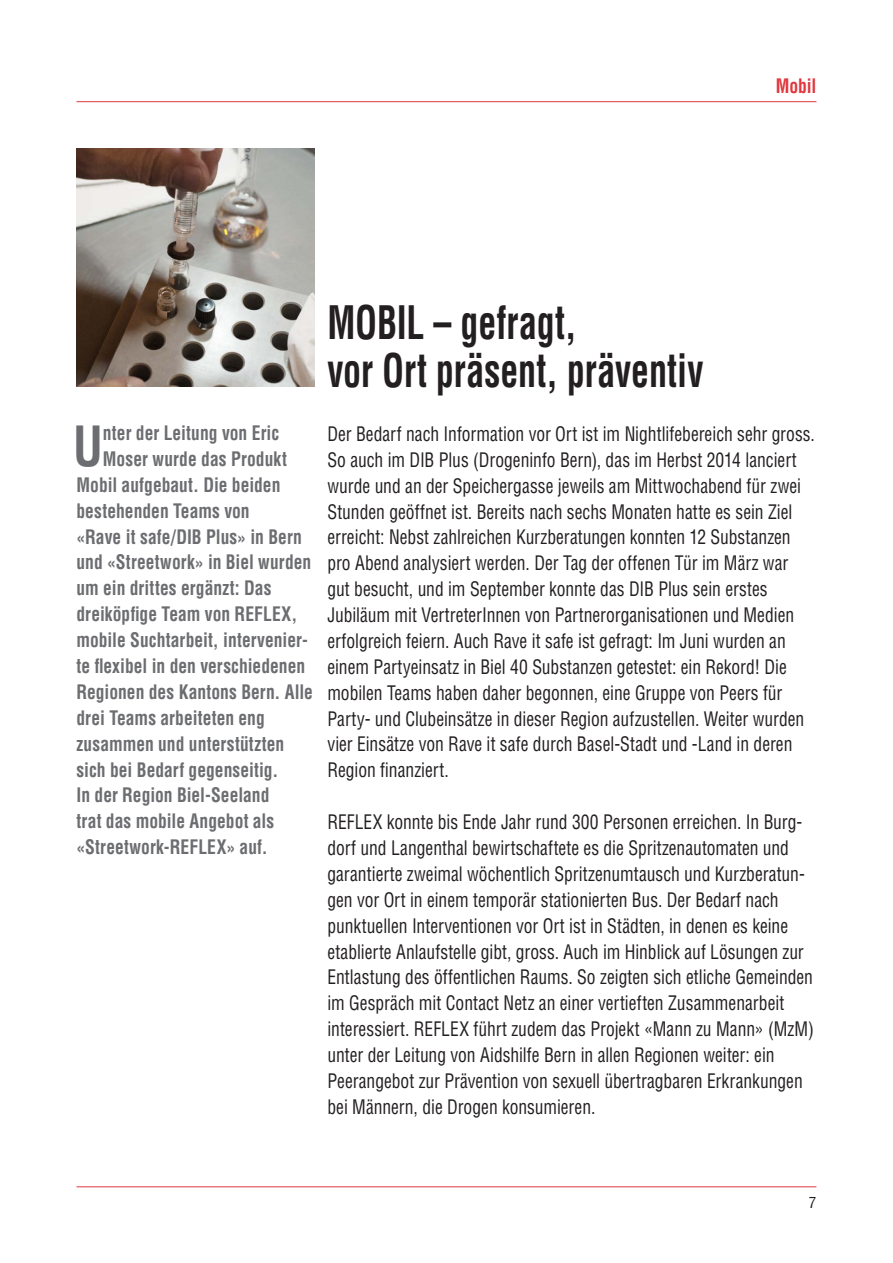
<style>
.page{position:relative;width:893px;height:1263px;background:#fff}
.page>*{position:absolute;margin:0;border:0;box-sizing:border-box;transform-origin:0 0}
.t1{font:700 condensed 54px "Helvetica";color:#6c6d70;scale:.9 1}
.t2{font:700 condensed 45px/48px "Helvetica";letter-spacing:-.005em;color:#231f20;scale:.8 1}
.t3{font:condensed 19.5px/26px "Helvetica";color:#231f20;scale:.9 1}
.t4{font:700 condensed 19.5px "Helvetica";color:#6c6d70;scale:.9 1}
.t5{font:700 condensed 19.5px "Helvetica";color:#e1373d;scale:.9 1}
.t6{font:condensed 15px "Helvetica";color:#231f20}
</style>
<div class="page">
<hr style="left:77px;top:101px;width:739px;height:1px;background:#e1373d">
<hr style="left:77px;top:1186px;width:739px;height:1px;background:#e1373d">
<img style="left:77px;top:149px;width:238px;height:238px">
<p class="t5" style="left:776px;top:74px;width:47px">Mobil</p>
<h1 class="t1" style="left:73px;top:413px;width:34px">U</h1>
<p class="t4" style="left:103px;top:421px;width:197px">nter der Leitung von Eric</p>
<p class="t4" style="left:103px;top:447px;width:206px">Moser wurde das Produkt</p>
<p class="t4" style="left:77px;top:473px;width:228px">Mobil aufgebaut. Die beiden</p>
<p class="t4" style="left:77px;top:499px;width:194px">bestehenden Teams von</p>
<p class="t4" style="left:77px;top:525px;width:252px">«Rave it safe/DIB Plus» in Bern</p>
<p class="t4" style="left:77px;top:550px;width:262px">und «Streetwork» in Biel wurden</p>
<p class="t4" style="left:77px;top:576px;width:218px">um ein drittes ergänzt: Das</p>
<p class="t4" style="left:77px;top:602px;width:247px">dreiköpfige Team von REFLEX,</p>
<p class="t4" style="left:77px;top:628px;width:259px">mobile Suchtarbeit, intervenier-</p>
<p class="t4" style="left:77px;top:654px;width:256px">te flexibel in den verschiedenen</p>
<p class="t4" style="left:77px;top:680px;width:264px">Regionen des Kantons Bern. Alle</p>
<p class="t4" style="left:77px;top:706px;width:211px">drei Teams arbeiteten eng</p>
<p class="t4" style="left:77px;top:732px;width:232px">zusammen und unterstützten</p>
<p class="t4" style="left:77px;top:757px;width:226px">sich bei Bedarf gegenseitig.</p>
<p class="t4" style="left:77px;top:783px;width:216px">In der Region Biel-Seeland</p>
<p class="t4" style="left:77px;top:809px;width:221px">trat das mobile Angebot als</p>
<p class="t4" style="left:77px;top:835px;width:214px">«Streetwork-REFLEX» auf.</p>
<h2 class="t2" style="left:327px;top:298px;width:471px">MOBIL – gefragt,<br>vor Ort präsent, präventiv</h2>
<p class="t3" style="left:327px;top:420px;width:543px">Der Bedarf nach Information vor Ort ist im Nightlifebereich sehr gross.<br>So auch im DIB Plus (Drogeninfo Bern), das im Herbst 2014 lanciert wurde und an der Speichergasse jeweils am Mittwochabend für zwei Stunden geöffnet ist. Bereits nach sechs Monaten hatte es sein Ziel erreicht: Nebst zahlreichen Kurzberatungen konnten 12 Substanzen pro Abend analysiert werden. Der Tag der offenen Tür im März war gut besucht, und im September konnte das DIB Plus sein erstes Jubiläum mit VertreterInnen von Partnerorganisationen und Medien erfolgreich feiern. Auch Rave it safe ist gefragt: Im Juni wurden an einem Partyeinsatz in Biel 40 Substanzen getestet: ein Rekord! Die mobilen Teams haben daher begonnen, eine Gruppe von Peers für Party- und Clubeinsätze in dieser Region aufzustellen. Weiter wurden vier Einsätze von Rave it safe durch Basel-Stadt und -Land in deren Region finanziert.</p>
<p class="t3" style="left:327px;top:809px;width:542px">REFLEX konnte bis Ende Jahr rund 300 Personen erreichen. In Burg&shy;dorf und Langenthal bewirtschaftete es die Spritzenautomaten und garantierte zweimal wöchentlich Spritzenumtausch und Kurzberatun&shy;gen vor Ort in einem temporär stationierten Bus. Der Bedarf nach punktuellen Interventionen vor Ort ist in Städten, in denen es keine etablierte Anlaufstelle gibt, gross. Auch im Hinblick auf Lösungen zur Entlastung des öffentlichen Raums. So zeigten sich etliche Gemeinden im Gespräch mit Contact Netz an einer vertieften Zusammenarbeit interessiert. REFLEX führt zudem das Projekt «Mann zu Mann» (MzM) unter der Leitung von Aidshilfe Bern in allen Regionen weiter: ein Peerangebot zur Prävention von sexuell übertragbaren Erkrankungen bei Männern, die Drogen konsumieren.</p>
<p class="t6" style="left:809px;top:1193px;width:9px">7</p>
</div>
